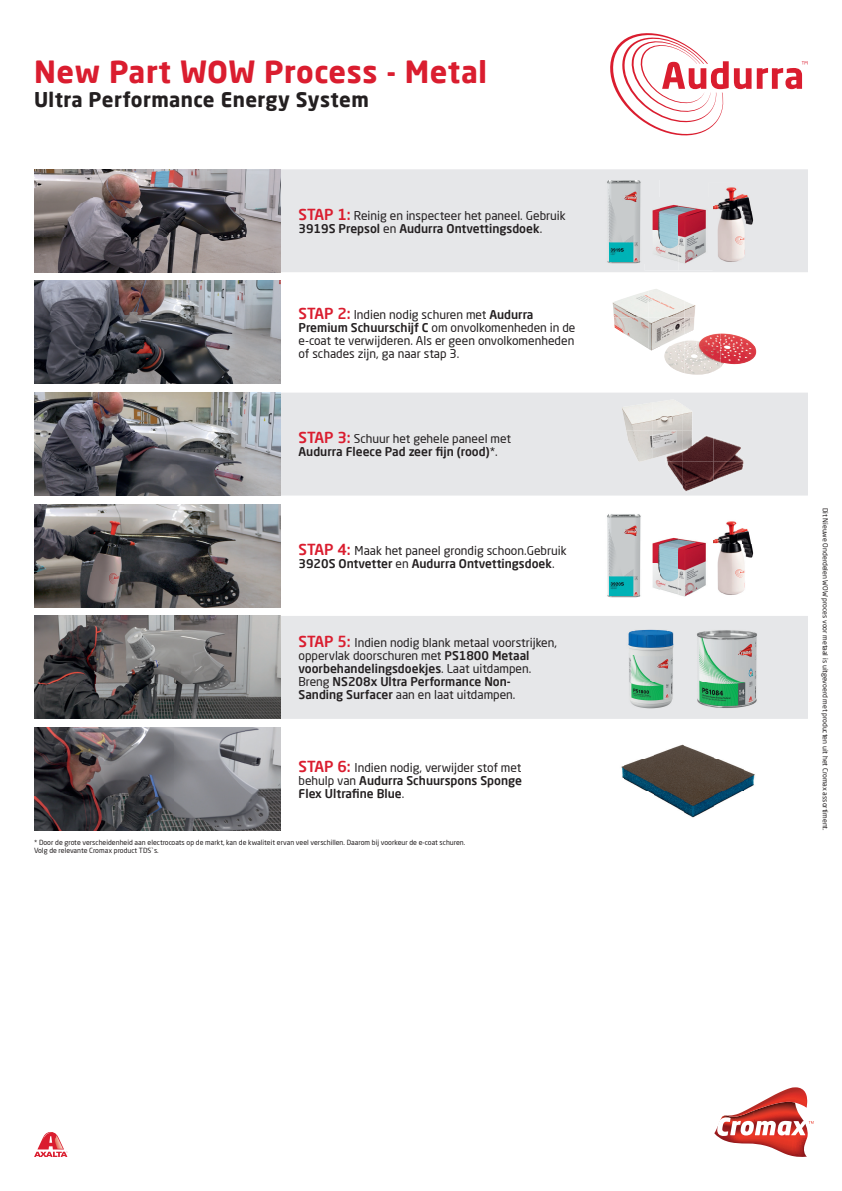
<style>
.page{position:relative;width:842px;height:1191px;background:#fff}
.page>*{position:absolute;margin:0;border:0;box-sizing:border-box;transform-origin:0 0}
.t1{font:700 30px "Neo Sans Pro";letter-spacing:.02em;color:#da1d2f}
.t2{font:700 20px "Neo Sans Pro";letter-spacing:.02em;color:#231f20}
.t3{font:12px/13px "Neo Sans Pro";color:#231f20}
.t4{font:500 12px/13px "Neo Sans Pro";color:#231f20}
.t5{font:7px/8.4px "Neo Sans Pro";color:#231f20}
.s1{font-weight:500;font-size:15px;color:#da1d2f}
.s2{font-weight:500}
.s3{font-size:15px;color:#da1d2f}
.s4{font-weight:400}
</style>
<div class="page">
<div style="left:281px;top:169px;width:527px;height:103px;background:#e6e7e9"></div>
<div style="left:281px;top:393px;width:527px;height:102px;background:#e6e7e9"></div>
<div style="left:281px;top:616px;width:527px;height:103px;background:#e6e7e9"></div>
<img style="left:613px;top:291px;width:36px;height:55px">
<img style="left:649px;top:289px;width:35px;height:57px">
<img style="left:684px;top:301px;width:12px;height:16px">
<img style="left:684px;top:317px;width:36px;height:58px">
<img style="left:720px;top:333px;width:36px;height:34px">
<img style="left:664px;top:346px;width:21px;height:27px">
<img style="left:622px;top:402px;width:30px;height:28px">
<img style="left:652px;top:399px;width:31px;height:31px">
<img style="left:683px;top:405px;width:10px;height:25px">
<img style="left:626px;top:430px;width:87px;height:31px">
<img style="left:713px;top:437px;width:31px;height:44px">
<img style="left:665px;top:461px;width:18px;height:28px">
<img style="left:683px;top:461px;width:30px;height:31px">
<img style="left:34px;top:169px;width:247px;height:103px">
<img style="left:34px;top:281px;width:247px;height:103px">
<img style="left:34px;top:392px;width:247px;height:103px">
<img style="left:34px;top:504px;width:247px;height:103px">
<img style="left:34px;top:616px;width:247px;height:103px">
<img style="left:34px;top:727px;width:247px;height:103px">
<img style="left:621px;top:744px;width:134px;height:74px">
<img style="left:708px;top:183px;width:50px;height:29px">
<img style="left:712px;top:212px;width:46px;height:57px">
<img style="left:659px;top:197px;width:49px;height:49px">
<img style="left:645px;top:246px;width:67px;height:24px">
<img style="left:708px;top:197px;width:4px;height:72px">
<img style="left:585px;top:180px;width:74px;height:28px">
<img style="left:585px;top:208px;width:60px;height:56px">
<img style="left:645px;top:197px;width:14px;height:67px">
<img style="left:713px;top:521px;width:39px;height:24px">
<img style="left:717px;top:545px;width:37px;height:50px">
<img style="left:659px;top:537px;width:47px;height:42px">
<img style="left:659px;top:579px;width:47px;height:18px">
<img style="left:607px;top:514px;width:34px;height:27px">
<img style="left:607px;top:541px;width:34px;height:56px">
<img style="left:652px;top:541px;width:7px;height:49px">
<img style="left:619px;top:629px;width:63px;height:80px">
<img style="left:695px;top:629px;width:63px;height:80px">
<svg style="left:757px;top:61px;width:50px;height:28px"></svg>
<svg style="left:610px;top:33px;width:141px;height:103px"></svg>
<svg style="left:34px;top:1132px;width:33px;height:25px"></svg>
<svg style="left:714px;top:1087px;width:99px;height:70px"></svg>
<h1 class="t1" style="left:34px;top:53px;width:454px">New Part WOW Process - Metal</h1>
<h2 class="t2" style="left:34px;top:87px;width:336px">Ultra Performance Energy System</h2>
<p class="t3" style="left:298px;top:209px;width:269px"><span class="s1">STAP 1:</span> Reinig en inspecteer het paneel. Gebruik<br><span class="s2">3919S Prepsol</span> en <span class="s2">Audurra Ontvettingsdoek</span>.</p>
<p class="t3" style="left:298px;top:307px;width:278px"><span class="s1">STAP 2:</span> Indien nodig schuren met <span class="s2">Audurra Premium Schuurschijf C</span> om onvolkomenheden in de e-coat te verwijderen. Als er geen onvolkomenheden of schades zijn, ga naar stap 3.</p>
<p class="t4" style="left:298px;top:432px;width:214px"><span class="s3">STAP 3:</span> <span class="s4">Schuur het gehele paneel met<br></span>Audurra Fleece Pad zeer fijn (rood)<span class="s4">*.</span></p>
<p class="t3" style="left:298px;top:544px;width:270px"><span class="s1">STAP 4:</span> Maak het paneel grondig schoon.Gebruik<br><span class="s2">3920S Ontvetter</span> en <span class="s2">Audurra Ontvettingsdoek</span>.</p>
<p class="t3" style="left:298px;top:636px;width:260px"><span class="s1">STAP 5:</span> Indien nodig blank metaal voorstrijken, oppervlak doorschuren met <span class="s2">PS1800 Metaal voorbehandelingsdoekjes</span>. Laat uitdampen.<br>Breng <span class="s2">NS208x Ultra Performance Non-Sanding Surfacer</span> aan en laat uitdampen.</p>
<p class="t4" style="left:298px;top:760px;width:225px;text-align:justify"><span class="s3">STAP 6:</span> <span class="s4">Indien nodig, verwijder stof met behulp van</span> Audurra Schuurspons Sponge Flex Ultrafine Blue<span class="s4">.</span></p>
<p class="t5" style="left:34px;top:837px;width:433px">* Door de grote verscheidenheid aan electrocoats op de markt, kan de kwaliteit ervan veel verschillen. Daarom bij voorkeur de e-coat schuren.<br>Volg de relevante Cromax product TDS`s.</p>
<p class="t5" style="left:830px;top:507px;width:324px;rotate:90deg">Dit Nieuwe Onderdelen WOW proces voor metaal is uitgevoerd met producten uit het Cromax assortiment.</p>
</div>
